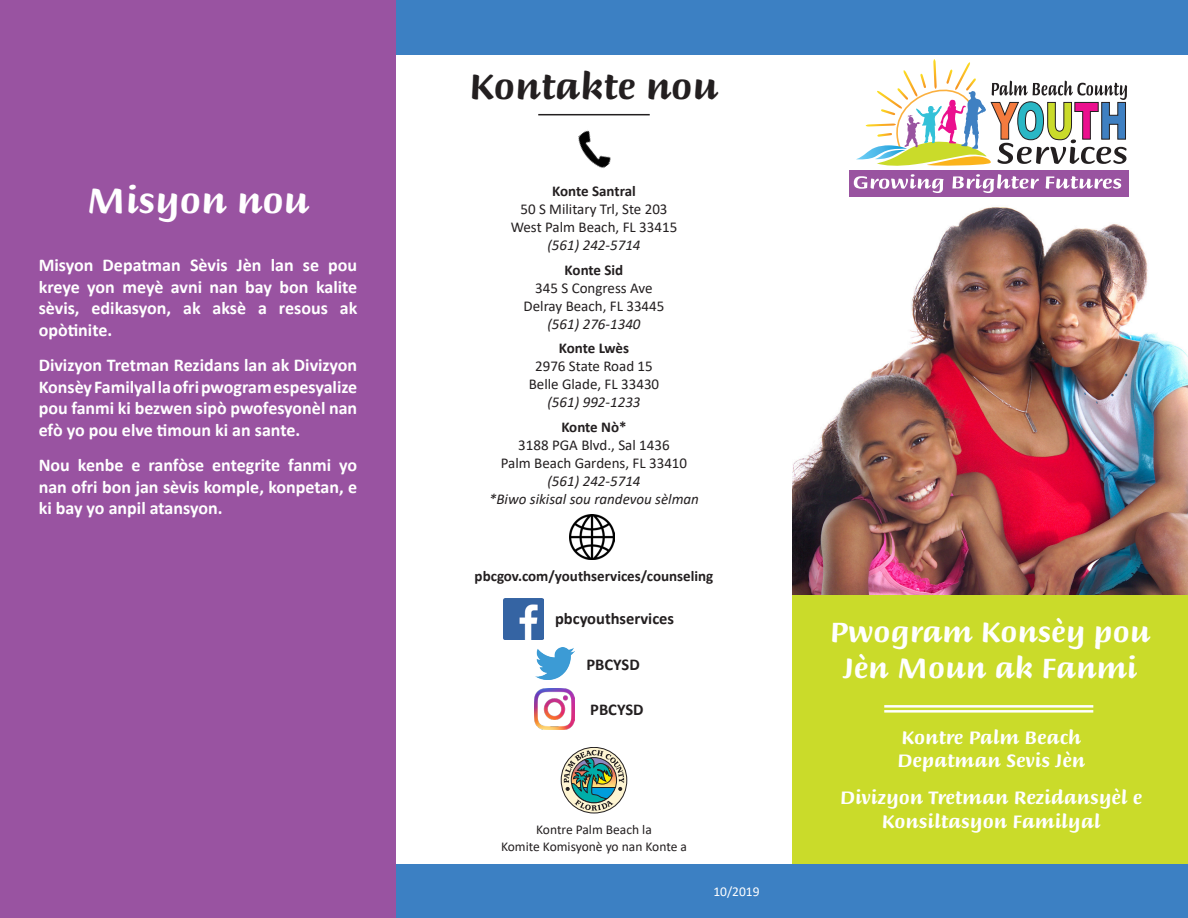
<style>
.page{position:relative;width:1188px;height:918px;background:#fff}
.page>*{position:absolute;margin:0;border:0;box-sizing:border-box;transform-origin:0 0}
.t1{font:700 37.5px "Briem Script Std";color:#231f20}
.t2{font:700 37.5px "Briem Script Std";color:#fff}
.t3{font:700 30px/36px "Briem Script Std";color:#fff;text-align:center}
.t4{font:700 19.5px/23.4px "Briem Script Std";color:#fff;text-align:center}
.t5{font:700 18px/21.6px "Calibri";color:#fff;text-align:justify}
.t6{font:700 16.5px "Calibri";color:#231f20}
.t7{font:15px "Calibri";color:#231f20}
.t8{font:italic 15px "Calibri";color:#231f20}
.t9{font:700 15px "Calibri";color:#231f20}
.t10{font:13.5px "Calibri";color:#231f20}
.t11{font:13.5px "Calibri";color:#fff}
</style>
<div class="page">
<div style="left:0;top:0;width:396px;height:918px;background:#9953a1"></div>
<div style="left:396px;top:864px;width:792px;height:54px;background:#3c80c3"></div>
<div style="left:849px;top:170px;width:279px;height:26px;background:#9953a0"></div>
<svg style="left:854px;top:174px;width:90px;height:19px"></svg>
<svg style="left:952px;top:174px;width:87px;height:19px"></svg>
<svg style="left:1046px;top:176px;width:75px;height:13px"></svg>
<svg style="left:856px;top:59px;width:271px;height:107px"></svg>
<div style="left:396px;top:0;width:792px;height:54px;background:#3c80c3"></div>
<div style="left:792px;top:595px;width:396px;height:269px;background:#cadb2a"></div>
<hr style="left:884px;top:705px;width:209px;height:3px;background:#fff">
<hr style="left:884px;top:710px;width:209px;height:3px;background:#fff">
<img style="left:503px;top:599px;width:41px;height:40px">
<img style="left:535px;top:647px;width:39px;height:32px">
<img style="left:534px;top:689px;width:41px;height:40px">
<img style="left:578px;top:130px;width:33px;height:39px">
<img style="left:569px;top:515px;width:45px;height:45px">
<hr style="left:538px;top:114px;width:112px;height:1px;background:#231f20">
<img style="left:792px;top:207px;width:396px;height:388px">
<div style="left:561px;top:747px;width:66px;height:66px;border:1px solid #231f20;border-radius:50%"></div>
<svg style="left:564px;top:750px;width:60px;height:61px"></svg>
<p class="t2" style="left:87px;top:179px;width:224px">Misyon nou</p>
<p class="t5" style="left:39px;top:254px;width:320px">Misyon Depatman Sèvis Jèn lan se pou kreye yon meyè avni nan bay bon kalite sèvis, edikasyon, ak aksè a resous ak opòtinite.</p>
<p class="t5" style="left:39px;top:354px;width:320px">Divizyon Tretman Rezidans lan ak Divizyon Konsèy Familyal la ofri pwogram espesyalize pou fanmi ki bezwen sipò pwofesyonèl nan efò yo pou elve timoun ki an sante.</p>
<p class="t5" style="left:39px;top:454px;width:320px">Nou kenbe e ranfòse entegrite fanmi yo nan ofri bon jan sèvis komple, konpetan, e ki bay yo anpil atansyon.</p>
<p class="t1" style="left:470px;top:65px;width:250px">Kontakte nou</p>
<p class="t9" style="left:552px;top:180px;width:85px">Konte Santral</p>
<p class="t7" style="left:520px;top:198px;width:149px">50 S Military Trl, Ste 203</p>
<p class="t7" style="left:511px;top:216px;width:168px">West Palm Beach, FL 33415</p>
<p class="t8" style="left:547px;top:234px;width:95px">(561) 242-5714</p>
<p class="t9" style="left:565px;top:259px;width:60px">Konte Sid</p>
<p class="t7" style="left:535px;top:277px;width:119px">345 S Congress Ave</p>
<p class="t7" style="left:524px;top:295px;width:142px">Delray Beach, FL 33445</p>
<p class="t8" style="left:547px;top:313px;width:95px">(561) 276-1340</p>
<p class="t9" style="left:559px;top:338px;width:72px">Konte Lwès</p>
<p class="t7" style="left:535px;top:356px;width:119px">2976 State Road 15</p>
<p class="t7" style="left:529px;top:374px;width:132px">Belle Glade, FL 33430</p>
<p class="t8" style="left:547px;top:392px;width:95px">(561) 992-1233</p>
<p class="t9" style="left:561px;top:416px;width:67px">Konte Nò*</p>
<p class="t7" style="left:518px;top:435px;width:153px">3188 PGA Blvd., Sal 1436</p>
<p class="t7" style="left:501px;top:453px;width:188px">Palm Beach Gardens, FL 33410</p>
<p class="t8" style="left:547px;top:471px;width:95px">(561) 242-5714</p>
<p class="t8" style="left:489px;top:489px;width:211px">*Biwo sikisal sou randevou sèlman</p>
<p class="t9" style="left:475px;top:565px;width:240px">pbcgov.com/youthservices/counseling</p>
<p class="t6" style="left:555px;top:607px;width:121px">pbcyouthservices</p>
<p class="t6" style="left:586px;top:652px;width:55px">PBCYSD</p>
<p class="t6" style="left:590px;top:698px;width:55px">PBCYSD</p>
<p class="t10" style="left:536px;top:820px;width:117px">Kontre Palm Beach la</p>
<p class="t10" style="left:501px;top:837px;width:187px">Komite Komisyonè yo nan Konte a</p>
<p class="t11" style="left:713px;top:882px;width:48px">10/2019</p>
<p class="t3" style="left:830px;top:615px;width:322px">Pwogram Konsèy pou<br>Jèn Moun ak Fanmi</p>
<p class="t4" style="left:901px;top:726px;width:181px">Kontre Palm Beach</p>
<p class="t4" style="left:897px;top:749px;width:189px">Depatman Sevis Jèn</p>
<p class="t4" style="left:840px;top:786px;width:304px">Divizyon Tretman Rezidansyèl e<br>Konsiltasyon Familyal</p>
</div>
